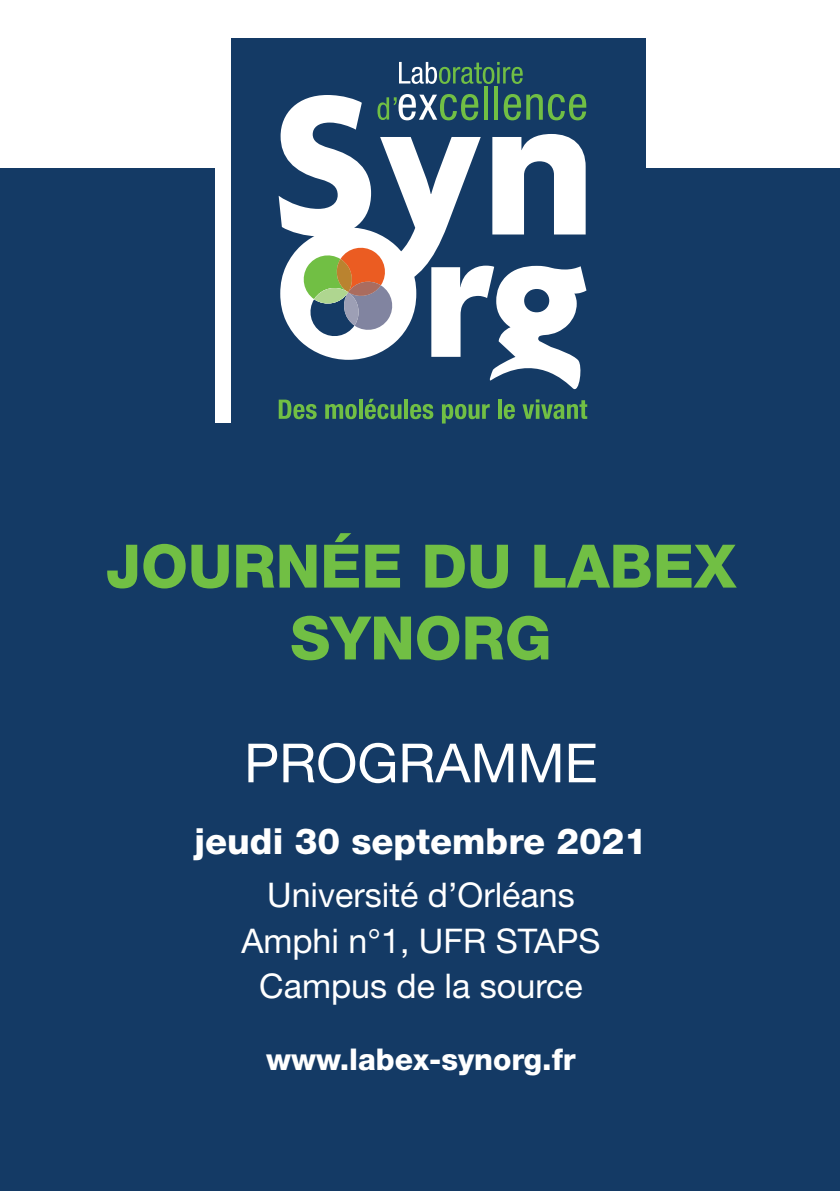
<style>
.page{position:relative;width:840px;height:1191px;background:#fff}
.page>*{position:absolute;margin:0;border:0;box-sizing:border-box;transform-origin:0 0}
.t1{font:800 60px/71.8px "Helvetica Neue";color:#71bf44;text-align:center}
.t2{font:56px "Century Gothic";letter-spacing:.08em;color:#fff}
.t3{font:54px "Helvetica Neue";color:#fff}
.t4{font:800 36px "Helvetica Neue";color:#fff}
.t5{font:34px/45.4px "Helvetica Neue";color:#fff;text-align:center}
.t6{font:800 30px "Helvetica Neue";color:#fff}
</style>
<div class="page">
<div style="left:0;top:0;width:839px;height:1191px;background:#143a65"></div>
<div style="left:215px;top:26px;width:383px;height:396px;background:#fff"></div>
<div style="left:0;top:0;width:839px;height:168px;background:#fff"></div>
<div style="left:231px;top:39px;width:414px;height:413px;background:#143a65"></div>
<svg style="left:399px;top:62px;width:123px;height:22px"></svg>
<svg style="left:484px;top:86px;width:3px;height:8px"></svg>
<hr style="left:494px;top:86px;width:4px;height:34px;background:#71bf44">
<svg style="left:278px;top:94px;width:309px;height:329px"></svg>
<h1 class="t1" style="left:105px;top:530px;width:632px">JOURNÉE DU LABEX<br>SYNORG</h1>
<h3 class="t3" style="left:244px;top:731px;width:355px">PROGRAMME</h3>
<p class="t4" style="left:194px;top:820px;width:454px">jeudi 30 septembre 2021</p>
<p class="t5" style="left:241px;top:872px;width:360px">Université d’Orléans<br>Amphi n°1, UFR STAPS<br>Campus de la source</p>
<h2 class="t2" style="left:215px;top:882px;width:411px">PROGRAMME</h2>
<p class="t6" style="left:266px;top:1041px;width:310px">www.labex-synorg.fr</p>
</div>
